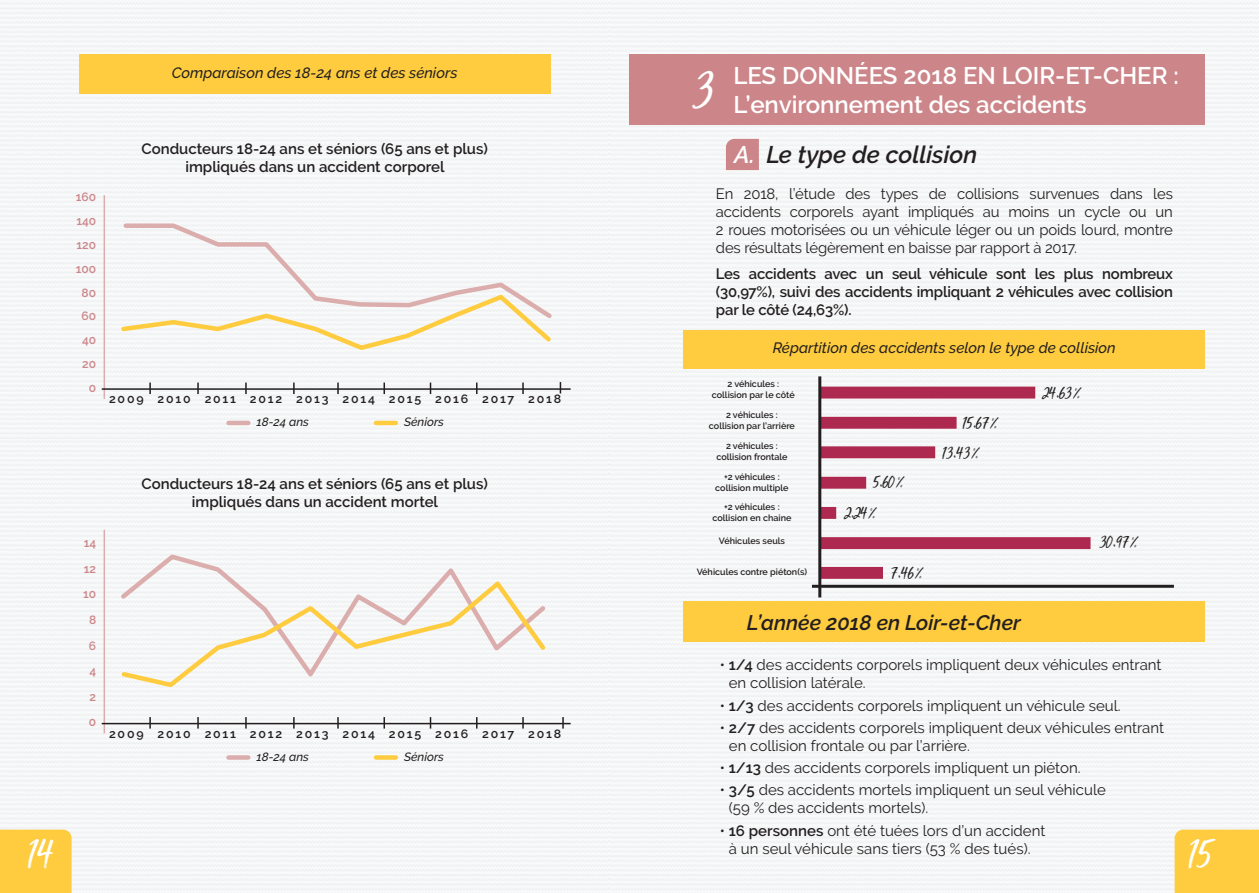
<style>
.page{position:relative;width:1259px;height:893px;background:#fff}
.page>*{position:absolute;margin:0;border:0;box-sizing:border-box;transform-origin:0 0}
.t1{font:46.5px "Sun Valley";color:#fff}
.t2{font:35.85px "Sun Valley";color:#fff}
.t3{font:600 24px "Raleway";color:#fff}
.t4{font:italic 600 24px "Raleway";color:#231f20}
.t5{font:italic 600 21px "Raleway";color:#231f20}
.Style_de_paragraphe{font:15px/18px "Raleway";color:#231f20}
.Style_de_paragraphe-2{font:600 15px/18px "Raleway";color:#231f20;text-align:justify}
.Style_de_paragraphe-3{font:italic 500 15px "Raleway";color:#231f20}
.t6{font:15px "Sun Valley";color:#231f20}
.Style_de_paragraphe-4{font:600 12px "Raleway";letter-spacing:.145em;color:#231f20}
.Style_de_paragraphe-5{font:600 12px "Raleway";color:#cc868a}
.Style_de_paragraphe-6{font:italic 500 12px "Raleway";color:#231f20}
.Style_de_paragraphe-7{font:600 9px "Raleway";color:#231f20}
.s1{color:#fff}
.s2{font-weight:600}
</style>
<div class="page">
<div style="left:0;top:0;width:609px;height:893px;background:#f5f6f7"></div>
<div style="left:609px;top:0;width:642px;height:893px;background:#f5f6f7"></div>
<div style="left:0;top:830px;width:72px;height:63px;background:#fecc3e"></div>
<div style="left:1174px;top:830px;width:85px;height:63px;background:#fecc3e"></div>
<div style="left:629px;top:54px;width:576px;height:71px;background:#cc868a"></div>
<div style="left:820px;top:387px;width:215px;height:11px;background:#ae294f"></div>
<div style="left:820px;top:417px;width:136px;height:12px;background:#ae294f;border:3px solid #ae294f"></div>
<div style="left:820px;top:446px;width:115px;height:12px;background:#ae294f;border:3px solid #ae294f"></div>
<div style="left:820px;top:477px;width:46px;height:12px;background:#ae294f;border:3px solid #ae294f"></div>
<div style="left:820px;top:507px;width:16px;height:12px;background:#ae294f;border:3px solid #ae294f"></div>
<div style="left:820px;top:537px;width:270px;height:12px;background:#ae294f;border:3px solid #ae294f"></div>
<div style="left:820px;top:567px;width:63px;height:12px;background:#ae294f;border:3px solid #ae294f"></div>
<hr style="left:818px;top:376px;width:3px;height:221px;background:#231f20">
<hr style="left:812px;top:585px;width:362px;height:3px;background:#231f20">
<div style="left:683px;top:330px;width:522px;height:38px;background:#fecc3e"></div>
<div style="left:683px;top:601px;width:522px;height:41px;background:#fecc3e"></div>
<svg style="left:726px;top:139px;width:33px;height:31px"></svg>
<div style="left:79px;top:54px;width:471px;height:39px;background:#fecc3e"></div>
<svg style="left:562px;top:717px;width:2px;height:12px"></svg>
<hr style="left:104px;top:195px;width:1px;height:204px;background:#dcadad">
<svg style="left:149px;top:383px;width:2px;height:11px"></svg>
<svg style="left:197px;top:383px;width:2px;height:11px"></svg>
<svg style="left:245px;top:383px;width:2px;height:11px"></svg>
<svg style="left:383px;top:383px;width:2px;height:11px"></svg>
<svg style="left:522px;top:383px;width:2px;height:11px"></svg>
<svg style="left:293px;top:383px;width:2px;height:11px"></svg>
<svg style="left:337px;top:383px;width:2px;height:11px"></svg>
<hr style="left:102px;top:388px;width:468px;height:2px;background:#231f20">
<hr style="left:228px;top:421px;width:20px;height:4px;background:#dcadad">
<hr style="left:376px;top:421px;width:20px;height:4px;background:#fecc3e">
<svg style="left:118px;top:221px;width:437px;height:131px"></svg>
<hr style="left:104px;top:530px;width:1px;height:203px;background:#dcadad">
<svg style="left:149px;top:717px;width:2px;height:12px"></svg>
<svg style="left:197px;top:717px;width:2px;height:12px"></svg>
<svg style="left:245px;top:717px;width:2px;height:12px"></svg>
<svg style="left:383px;top:717px;width:2px;height:12px"></svg>
<svg style="left:522px;top:717px;width:2px;height:12px"></svg>
<svg style="left:293px;top:717px;width:2px;height:12px"></svg>
<svg style="left:337px;top:717px;width:2px;height:12px"></svg>
<hr style="left:102px;top:723px;width:468px;height:1px;background:#231f20">
<div style="left:228px;top:755px;width:20px;height:5px;background:#dcadad"></div>
<div style="left:376px;top:755px;width:20px;height:5px;background:#fecc3e"></div>
<div style="left:117px;top:552px;width:432px;height:130px;background:#f4f6f7"></div>
<svg style="left:118px;top:577px;width:431px;height:113px"></svg>
<p class="Style_de_paragraphe-3" style="left:172px;top:64px;width:287px">Comparaison des 18-24 ans et des séniors</p>
<p class="Style_de_paragraphe-5" style="left:76px;top:190px;width:22px">160</p>
<p class="Style_de_paragraphe-5" style="left:76px;top:214px;width:21px">140</p>
<p class="Style_de_paragraphe-5" style="left:77px;top:238px;width:21px">120</p>
<p class="Style_de_paragraphe-5" style="left:76px;top:261px;width:22px">100</p>
<p class="Style_de_paragraphe-5" style="left:82px;top:285px;width:16px">80</p>
<p class="Style_de_paragraphe-5" style="left:82px;top:309px;width:16px">60</p>
<p class="Style_de_paragraphe-5" style="left:82px;top:333px;width:16px">40</p>
<p class="Style_de_paragraphe-5" style="left:82px;top:357px;width:15px">20</p>
<p class="Style_de_paragraphe-5" style="left:89px;top:381px;width:9px">0</p>
<p class="Style_de_paragraphe-2" style="left:141px;top:140px;width:348px">Conducteurs 18-24 ans et séniors (65 ans et plus)</p>
<p class="Style_de_paragraphe-2" style="left:185px;top:158px;width:261px">impliqués dans un accident corporel</p>
<p class="Style_de_paragraphe-4" style="left:109px;top:392px;width:454px">2009 2010 2011 2012 2013 2014 2015 2016 2017 2018</p>
<p class="Style_de_paragraphe-6" style="left:257px;top:415px;width:54px">18-24 ans</p>
<p class="Style_de_paragraphe-6" style="left:404px;top:415px;width:41px">Séniors</p>
<p class="Style_de_paragraphe-2" style="left:141px;top:474px;width:348px">Conducteurs 18-24 ans et séniors (65 ans et plus)</p>
<p class="Style_de_paragraphe-2" style="left:192px;top:492px;width:248px">impliqués dans un accident mortel</p>
<p class="t1" style="left:693px;top:49px;width:23px">3</p>
<p class="t3" style="left:733px;top:62px;width:447px">LES DONNÉES 2018 EN LOIR-ET-CHER :</p>
<p class="t3" style="left:733px;top:91px;width:355px">L’environnement des accidents</p>
<p class="t4" style="left:734px;top:141px;width:245px"><span class="s1">A.</span> Le type de collision</p>
<p class="Style_de_paragraphe" style="left:716px;top:184px;width:458px;text-align:justify">En 2018, l’étude des types de collisions survenues dans les accidents corporels ayant impliqués au moins un cycle ou un 2 roues motorisées ou un véhicule léger ou un poids lourd, montre des résultats légèrement en baisse par rapport à 2017.</p>
<p class="Style_de_paragraphe-2" style="left:716px;top:265px;width:458px">Les accidents avec un seul véhicule sont les plus nombreux (30,97%), suivi des accidents impliquant 2 véhicules avec collision par le côté (24,63%).</p>
<p class="Style_de_paragraphe-3" style="left:772px;top:339px;width:344px">Répartition des accidents selon le type de collision</p>
<p class="Style_de_paragraphe-7" style="left:727px;top:379px;width:53px">2 véhicules :</p>
<p class="Style_de_paragraphe-7" style="left:712px;top:389px;width:84px">collision par le côté</p>
<p class="Style_de_paragraphe-7" style="left:726px;top:410px;width:53px">2 véhicules :</p>
<p class="Style_de_paragraphe-7" style="left:709px;top:420px;width:88px">collision par l’arrière</p>
<p class="Style_de_paragraphe-7" style="left:726px;top:441px;width:53px">2 véhicules :</p>
<p class="Style_de_paragraphe-7" style="left:716px;top:452px;width:73px">collision frontale</p>
<p class="Style_de_paragraphe-7" style="left:724px;top:471px;width:57px">+2 véhicules :</p>
<p class="Style_de_paragraphe-7" style="left:715px;top:482px;width:75px">collision multiple</p>
<p class="Style_de_paragraphe-7" style="left:724px;top:502px;width:57px">+2 véhicules :</p>
<p class="Style_de_paragraphe-7" style="left:712px;top:512px;width:80px">collision en chaine</p>
<p class="t6" style="left:873px;top:469px;width:33px">5,60%</p>
<p class="t6" style="left:845px;top:500px;width:34px">2,24%</p>
<p class="t6" style="left:962px;top:410px;width:38px">15,67%</p>
<p class="t6" style="left:942px;top:439px;width:39px">13,43%</p>
<p class="t6" style="left:1043px;top:380px;width:40px">24,63%</p>
<p class="t6" style="left:1099px;top:528px;width:40px">30,97%</p>
<p class="Style_de_paragraphe-7" style="left:719px;top:535px;width:68px">Véhicules seuls</p>
<p class="Style_de_paragraphe-5" style="left:84px;top:536px;width:14px">14</p>
<p class="Style_de_paragraphe-5" style="left:84px;top:561px;width:14px">12</p>
<p class="Style_de_paragraphe-5" style="left:83px;top:587px;width:15px">10</p>
<p class="Style_de_paragraphe-5" style="left:89px;top:613px;width:9px">8</p>
<p class="Style_de_paragraphe-5" style="left:89px;top:638px;width:9px">6</p>
<p class="Style_de_paragraphe-5" style="left:89px;top:664px;width:8px">4</p>
<p class="Style_de_paragraphe-5" style="left:90px;top:690px;width:8px">2</p>
<p class="Style_de_paragraphe-5" style="left:89px;top:715px;width:9px">0</p>
<p class="t6" style="left:891px;top:559px;width:34px">7,46%</p>
<p class="Style_de_paragraphe-7" style="left:697px;top:567px;width:112px">Véhicules contre piéton(s)</p>
<p class="t5" style="left:747px;top:610px;width:275px">L’année 2018 en Loir-et-Cher</p>
<p class="Style_de_paragraphe" style="left:729px;top:656px;width:434px;text-indent:-9px">• <span class="s2">1/4</span> des accidents corporels impliquent deux véhicules entrant en collision latérale.</p>
<p class="Style_de_paragraphe" style="left:720px;top:696px;width:402px">• <span class="s2">1/3</span> des accidents corporels impliquent un véhicule seul.</p>
<p class="Style_de_paragraphe" style="left:729px;top:718px;width:437px;text-indent:-9px">• <span class="s2">2/7</span> des accidents corporels impliquent deux véhicules entrant en collision frontale ou par l’arrière.</p>
<p class="Style_de_paragraphe" style="left:720px;top:759px;width:362px">• <span class="s2">1/13</span> des accidents corporels impliquent un piéton.</p>
<p class="Style_de_paragraphe" style="left:729px;top:781px;width:378px;text-indent:-9px">• <span class="s2">3/5</span> des accidents mortels impliquent un seul véhicule (59 % des accidents mortels).</p>
<p class="Style_de_paragraphe" style="left:720px;top:821px;width:327px;text-align:center">• <span class="s2">16 personnes</span> ont été tuées lors d’un accident à un seul véhicule sans tiers (53 % des tués).</p>
<p class="Style_de_paragraphe-4" style="left:109px;top:727px;width:454px">2009 2010 2011 2012 2013 2014 2015 2016 2017 2018</p>
<p class="Style_de_paragraphe-6" style="left:257px;top:750px;width:54px">18-24 ans</p>
<p class="Style_de_paragraphe-6" style="left:404px;top:750px;width:41px">Séniors</p>
<h2 class="t2" style="left:27px;top:822px;width:28px">14</h2>
<h2 class="t2" style="left:1187px;top:822px;width:26px">15</h2>
</div>
